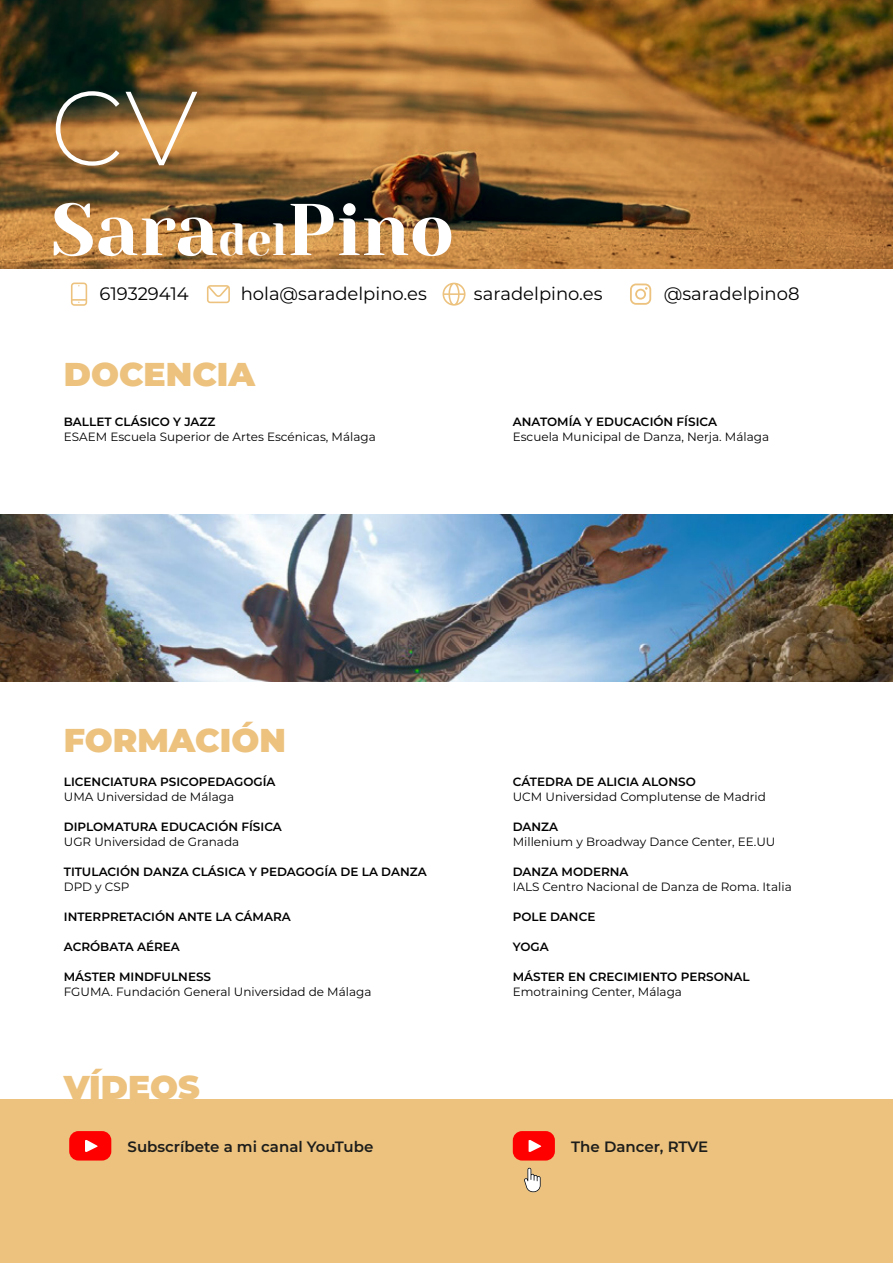
<style>
.page{position:relative;width:893px;height:1263px;background:#fff}
.page>*{position:absolute;margin:0;border:0;box-sizing:border-box;transform-origin:0 0}
.t1{font:200 141.6px "Montserrat";color:#fff}
.t2{font:73.05px "Yeseva One";color:#fff}
.t3{font:900 33px "Montserrat";color:#ecc27e}
.t4{font:18px "Montserrat";color:#000}
.t5{font:600 15px "Montserrat";color:#1d1d1b}
.t6{font:12px "Montserrat";color:#000}
.t7{font:600 12px "Montserrat";color:#000}
.s1{font-size:45px}
</style>
<div class="page">
<img style="left:0;top:514px;width:893px;height:168px">
<svg style="left:0;top:0;width:893px;height:268px;background:#946730"></svg>
<div style="left:0;top:1099px;width:893px;height:164px;background:#ecc27e"></div>
<svg style="left:630px;top:283px;width:21px;height:22px"></svg>
<svg style="left:71px;top:283px;width:16px;height:23px"></svg>
<svg style="left:207px;top:285px;width:23px;height:18px"></svg>
<svg style="left:443px;top:283px;width:22px;height:23px"></svg>
<div style="left:69px;top:1131px;width:42px;height:29px;background:#f00;border-radius:9px"></div>
<svg style="left:85px;top:1140px;width:13px;height:12px"></svg>
<div style="left:513px;top:1131px;width:42px;height:29px;background:#f00;border-radius:9px"></div>
<svg style="left:529px;top:1140px;width:12px;height:12px"></svg>
<svg style="left:524px;top:1168px;width:17px;height:24px"></svg>
<h1 class="t1" style="left:48px;top:20px;width:151px">cv</h1>
<h2 class="t2" style="left:51px;top:186px;width:405px">Sara<span class="s1">del</span>Pino</h2>
<h3 class="t4" style="left:99px;top:281px;width:91px">619329414</h3>
<h3 class="t4" style="left:241px;top:281px;width:188px">hola@saradelpino.es</h3>
<h3 class="t4" style="left:474px;top:281px;width:130px">saradelpino.es</h3>
<h3 class="t4" style="left:664px;top:281px;width:137px">@saradelpino8</h3>
<h3 class="t3" style="left:64px;top:349px;width:193px">DOCENCIA</h3>
<p class="t7" style="left:64px;top:413px;width:153px">BALLET CLÁSICO Y JAZZ</p>
<p class="t6" style="left:64px;top:428px;width:313px">ESAEM Escuela Superior de Artes Escénicas, Málaga</p>
<p class="t7" style="left:513px;top:413px;width:206px">ANATOMÍA Y EDUCACIÓN FÍSICA</p>
<p class="t6" style="left:513px;top:428px;width:258px">Escuela Municipal de Danza, Nerja. Málaga</p>
<h3 class="t3" style="left:64px;top:715px;width:224px">FORMACIÓN</h3>
<p class="t7" style="left:64px;top:773px;width:213px">LICENCIATURA PSICOPEDAGOGÍA</p>
<p class="t6" style="left:64px;top:788px;width:172px">UMA Universidad de Málaga</p>
<p class="t7" style="left:64px;top:818px;width:220px">DIPLOMATURA EDUCACIÓN FÍSICA</p>
<p class="t6" style="left:64px;top:833px;width:177px">UGR Universidad de Granada</p>
<p class="t7" style="left:64px;top:863px;width:364px">TITULACIÓN DANZA CLÁSICA Y PEDAGOGÍA DE LA DANZA</p>
<p class="t6" style="left:64px;top:878px;width:67px">DPD y CSP</p>
<p class="t7" style="left:64px;top:908px;width:228px">INTERPRETACIÓN ANTE LA CÁMARA</p>
<p class="t7" style="left:64px;top:938px;width:118px">ACRÓBATA AÉREA</p>
<p class="t7" style="left:64px;top:968px;width:149px">MÁSTER MINDFULNESS</p>
<p class="t6" style="left:64px;top:983px;width:309px">FGUMA. Fundación General Universidad de Málaga</p>
<h3 class="t3" style="left:64px;top:1063px;width:138px">VÍDEOS</h3>
<p class="t5" style="left:128px;top:1136px;width:247px">Subscríbete a mi canal YouTube</p>
<p class="t7" style="left:513px;top:773px;width:184px">CÁTEDRA DE ALICIA ALONSO</p>
<p class="t6" style="left:513px;top:788px;width:255px">UCM Universidad Complutense de Madrid</p>
<p class="t7" style="left:513px;top:818px;width:47px">DANZA</p>
<p class="t6" style="left:513px;top:833px;width:264px">Millenium y Broadway Dance Center, EE.UU</p>
<p class="t7" style="left:513px;top:863px;width:117px">DANZA MODERNA</p>
<p class="t6" style="left:513px;top:878px;width:280px">IALS Centro Nacional de Danza de Roma. Italia</p>
<p class="t7" style="left:513px;top:908px;width:84px">POLE DANCE</p>
<p class="t7" style="left:513px;top:938px;width:37px">YOGA</p>
<p class="t7" style="left:513px;top:968px;width:238px">MÁSTER EN CRECIMIENTO PERSONAL</p>
<p class="t6" style="left:513px;top:983px;width:171px">Emotraining Center, Málaga</p>
<p class="t5" style="left:571px;top:1136px;width:139px">The Dancer, RTVE</p>
</div>
